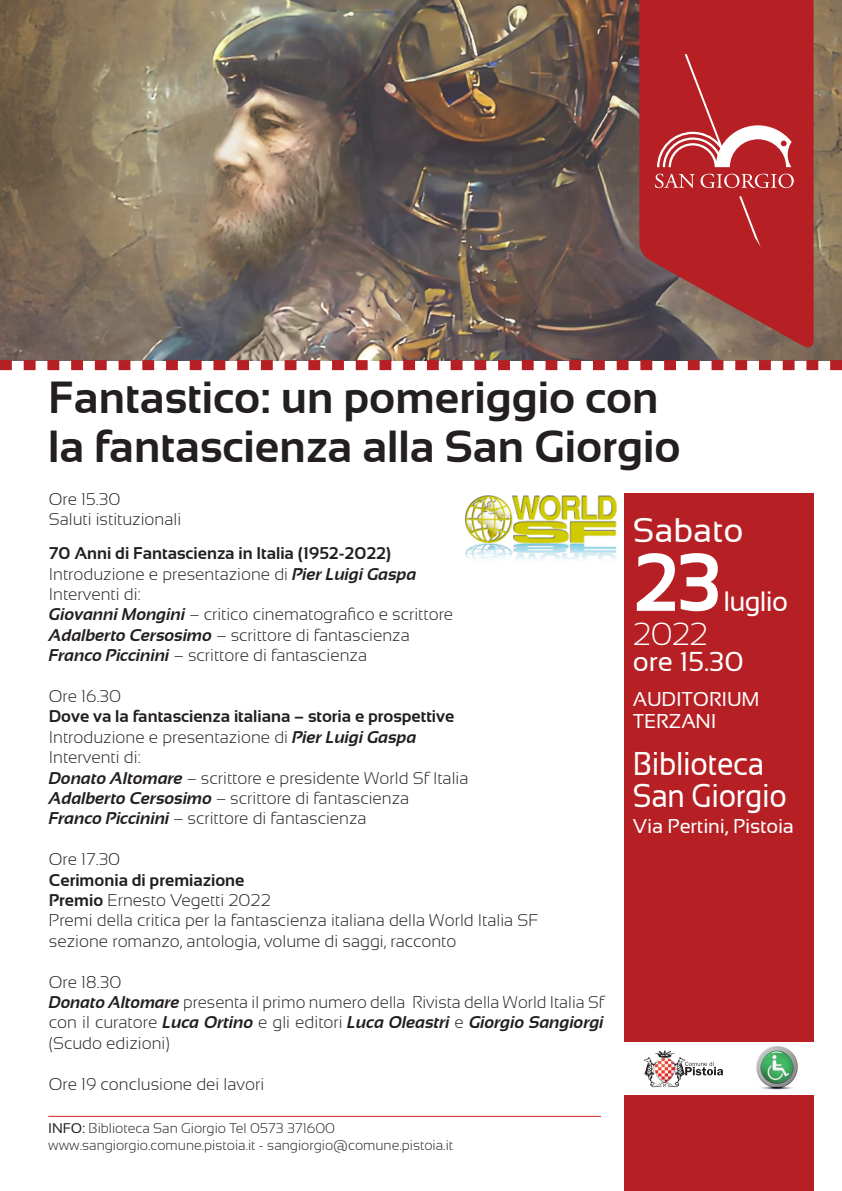
<style>
.page{position:relative;width:842px;height:1191px;background:#fff}
.page>*{position:absolute;margin:0;border:0;box-sizing:border-box;transform-origin:0 0}
.t1{font:700 82.1px "Sansation";color:#fff}
.t2{font:700 45px "Sansation";color:#231f20}
.t3{font:34.2px "Sansation";color:#fff}
.t4{font:33px "Sansation";letter-spacing:-.01em;color:#fff;scale:.9 1}
.t5{font:300 31.9px "Sansation";color:#fff}
.t6{font:28px "Sansation";letter-spacing:-.025em;color:#fff}
.t7{font:27.4px "Sansation";color:#fff}
.t8{font:20px "Sansation";letter-spacing:-.01em;color:#fff}
.t9{font:300 17px/20.4px "Sansation";color:#231f20}
.t10{font:700 17px "Sansation";color:#231f20}
.t11{font:300 14px "Sansation";color:#231f20}
.s1{font-weight:700;font-style:italic}
.s2{font-weight:700}
.s3{font-weight:400}
</style>
<div class="page">
<hr style="left:48px;top:1115px;width:553px;height:1px;background:#d1232a">
<img style="left:0;top:0;width:842px;height:360px">
<svg style="left:0;top:360px;width:842px;height:10px"></svg>
<div style="left:624px;top:493px;width:190px;height:698px;background:#b62024"></div>
<div style="left:620px;top:1042px;width:197px;height:53px;background:#fff"></div>
<img style="left:644px;top:1050px;width:41px;height:38px">
<svg style="left:685px;top:1061px;width:38px;height:14px"></svg>
<img style="left:756px;top:1046px;width:42px;height:43px">
<svg style="left:639px;top:0;width:175px;height:352px;fill:#b62024"></svg>
<svg style="left:655px;top:54px;width:139px;height:193px"></svg>
<img style="left:465px;top:495px;width:152px;height:65px">
<p class="t2" style="left:48px;top:372px;width:612px">Fantastico: un pomeriggio con</p>
<p class="t2" style="left:48px;top:421px;width:634px">la fantascienza alla San Giorgio</p>
<p class="t9" style="left:49px;top:489px;width:73px">Ore 15.30</p>
<p class="t9" style="left:49px;top:509px;width:134px">Saluti istituzionali</p>
<p class="t10" style="left:49px;top:544px;width:344px">70 Anni di Fantascienza in Italia (1952-2022)</p>
<p class="t9" style="left:49px;top:563px;width:369px">Introduzione e presentazione di <span class="s1">Pier Luigi Gaspa</span></p>
<p class="t9" style="left:49px;top:584px;width:93px">Interventi di:</p>
<p class="t9" style="left:49px;top:604px;width:406px"><span class="s1">Giovanni Mongini</span> – critico cinematografico e scrittore</p>
<p class="t9" style="left:49px;top:624px;width:362px"><span class="s1">Adalberto Cersosimo</span> – scrittore di fantascienza</p>
<p class="t9" style="left:49px;top:645px;width:320px"><span class="s1">Franco Piccinini</span> – scrittore di fantascienza</p>
<p class="t9" style="left:49px;top:686px;width:74px">Ore 16.30</p>
<p class="t10" style="left:49px;top:707px;width:407px">Dove va la fantascienza italiana – storia e prospettive</p>
<p class="t9" style="left:49px;top:726px;width:369px">Introduzione e presentazione di <span class="s1">Pier Luigi Gaspa</span></p>
<p class="t9" style="left:49px;top:747px;width:93px">Interventi di:</p>
<p class="t9" style="left:49px;top:767px;width:421px"><span class="s1">Donato Altomare</span> – scrittore e presidente World Sf Italia</p>
<p class="t9" style="left:49px;top:788px;width:362px"><span class="s1">Adalberto Cersosimo</span> – scrittore di fantascienza</p>
<p class="t9" style="left:49px;top:808px;width:319px"><span class="s1">Franco Piccinini</span> – scrittore di fantascienza</p>
<p class="t9" style="left:49px;top:849px;width:73px">Ore 17.30</p>
<p class="t10" style="left:49px;top:870px;width:197px">Cerimonia di premiazione</p>
<p class="t9" style="left:49px;top:890px;width:224px"><span class="s2">Premio</span> Ernesto Vegetti 2022</p>
<p class="t9" style="left:49px;top:910px;width:491px">Premi della critica per la fantascienza italiana della World Italia SF</p>
<p class="t9" style="left:49px;top:930px;width:409px">sezione romanzo, antologia, volume di saggi, racconto</p>
<p class="t9" style="left:49px;top:971px;width:74px">Ore 18.30</p>
<p class="t9" style="left:49px;top:992px;width:556px"><span class="s1">Donato Altomare</span> presenta il primo numero della Rivista della World Italia Sf</p>
<p class="t9" style="left:49px;top:1012px;width:556px">con il curatore <span class="s1">Luca Ortino</span> e gli editori <span class="s1">Luca Oleastri</span> e <span class="s1">Giorgio Sangiorgi </span>(Scudo edizioni)</p>
<p class="t9" style="left:49px;top:1073px;width:217px">Ore 19 conclusione dei lavori</p>
<p class="t11" style="left:48px;top:1120px;width:288px"><span class="s3">INFO:</span> Biblioteca San Giorgio Tel 0573 371600</p>
<p class="t11" style="left:48px;top:1137px;width:406px">www.sangiorgio.comune.pistoia.it - sangiorgio@comune.pistoia.it</p>
<p class="t3" style="left:633px;top:511px;width:112px">Sabato</p>
<p class="t1" style="left:633px;top:536px;width:89px">23</p>
<p class="t6" style="left:723px;top:585px;width:66px">luglio</p>
<p class="t5" style="left:633px;top:616px;width:77px">2022</p>
<p class="t7" style="left:633px;top:646px;width:112px">ore 15.30</p>
<p class="t8" style="left:633px;top:688px;width:128px">AUDITORIUM</p>
<p class="t8" style="left:633px;top:710px;width:85px">TERZANI</p>
<p class="t4" style="left:633px;top:745px;width:147px">Biblioteca</p>
<p class="t4" style="left:633px;top:776px;width:173px">San Giorgio</p>
<p class="t8" style="left:633px;top:814px;width:163px">Via Pertini, Pistoia</p>
</div>
